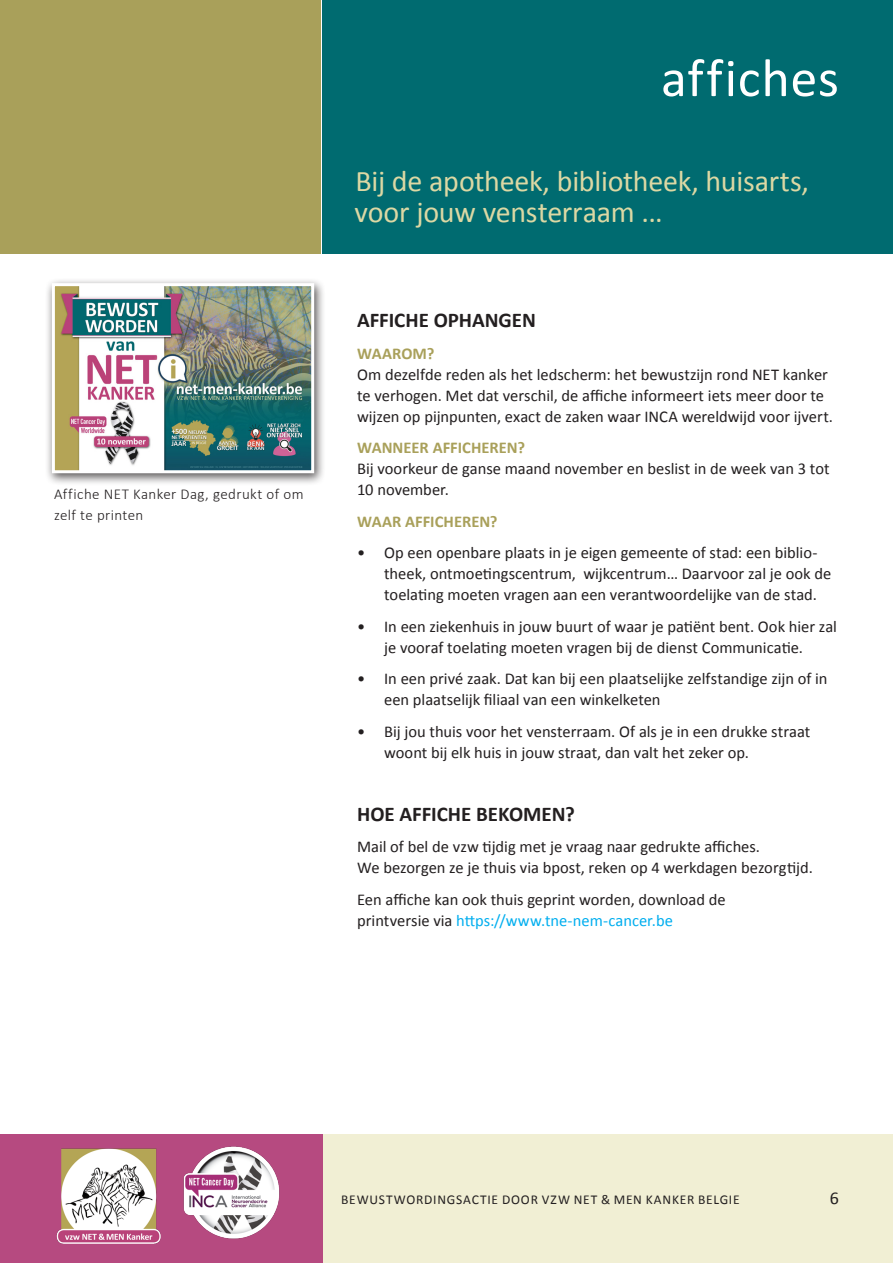
<style>
.page{position:relative;width:893px;height:1263px;background:#fff}
.page>*{position:absolute;margin:0;border:0;box-sizing:border-box;transform-origin:0 0}
.Headline{font:54px "Calibri";letter-spacing:.015em;color:#fff}
.Pull_Text{font:30px/31.5px "Calibri";letter-spacing:-.01em;color:#dcd8a4}
.TITELbody_-_8mm_IN{font:700 21px "Calibri";color:#231f20}
.t1{font:18px "Calibri";color:#231f20}
.BODYtitel_-_2pt_Acht{font:16.5px/21px "Calibri";letter-spacing:-.005em;color:#231f20}
.BODY_-_8mm_IN{font:16.5px/21px "Calibri";color:#231f20}
.BODYtitel_-_2pt_Acht-2{font:700 16.5px "Calibri";color:#a9a05a}
.Body_Text_-_2pt_Spac{font:300 15px/21px "Calibri";letter-spacing:.025em;color:#231f20}
.t2{font:13.5px "Calibri";letter-spacing:.055em;color:#231f20}
.s1{font-weight:700;color:#a9a05a}
.s2{color:#00aeef}
</style>
<div class="page">
<div style="left:0;top:1134px;width:323px;height:129px;background:#b64a80"></div>
<div style="left:323px;top:1134px;width:570px;height:129px;background:#f1efd4"></div>
<div style="left:0;top:0;width:321px;height:254px;background:#a9a05a"></div>
<div style="left:322px;top:0;width:571px;height:254px;background:#006b70"></div>
<img style="left:56px;top:1148px;width:105px;height:96px">
<img style="left:183px;top:1146px;width:97px;height:93px">
<div style="left:45px;top:278px;width:280px;height:208px;background:#231f20;opacity:.75"></div>
<img style="left:56px;top:287px;width:254px;height:182px">
<div style="left:52px;top:283px;width:262px;height:190px;border:3px solid #fff"></div>
<p class="Body_Text_-_2pt_Spac" style="left:54px;top:483px;width:251px">Affiche NET Kanker Dag, gedrukt of om zelf te printen</p>
<p class="Headline" style="left:661px;top:44px;width:179px">affiches</p>
<p class="Pull_Text" style="left:355px;top:165px;width:456px">Bij de apotheek, bibliotheek, huisarts, voor jouw vensterraam ...</p>
<p class="TITELbody_-_8mm_IN" style="left:357px;top:307px;width:180px">AFFICHE OPHANGEN</p>
<p class="BODYtitel_-_2pt_Acht" style="left:357px;top:343px;width:477px"><span class="s1">WAAROM?<br></span>Om dezelfde reden als het ledscherm: het bewustzijn rond NET kanker te verhogen. Met dat verschil, de affiche informeert iets meer door te wijzen op pijnpunten, exact de zaken waar INCA wereldwijd voor ijvert.</p>
<p class="BODYtitel_-_2pt_Acht" style="left:357px;top:437px;width:474px"><span class="s1">WANNEER AFFICHEREN?<br></span>Bij voorkeur de ganse maand november en beslist in de week van 3 tot<br>10 november.</p>
<p class="BODYtitel_-_2pt_Acht-2" style="left:357px;top:510px;width:142px">WAAR AFFICHEREN?</p>
<p class="BODYtitel_-_2pt_Acht" style="left:384px;top:542px;width:449px;text-indent:-27px">• Op een openbare plaats in je eigen gemeente of stad: een biblio&shy;theek, ontmoetingscentrum, wijkcentrum… Daarvoor zal je ook de toelating moeten vragen aan een verantwoordelijke van de stad.</p>
<p class="BODYtitel_-_2pt_Acht" style="left:357px;top:616px;width:481px;text-align:center">• In een ziekenhuis in jouw buurt of waar je patiënt bent. Ook hier zal je vooraf toelating moeten vragen bij de dienst Communicatie.</p>
<p class="BODYtitel_-_2pt_Acht" style="left:384px;top:668px;width:445px;text-indent:-27px">• In een privé zaak. Dat kan bij een plaatselijke zelfstandige zijn of in een plaatselijk filiaal van een winkelketen</p>
<p class="BODYtitel_-_2pt_Acht" style="left:384px;top:721px;width:428px;text-indent:-27px">• Bij jou thuis voor het vensterraam. Of als je in een drukke straat woont bij elk huis in jouw straat, dan valt het zeker op.</p>
<p class="TITELbody_-_8mm_IN" style="left:357px;top:800px;width:219px">HOE AFFICHE BEKOMEN?</p>
<p class="BODY_-_8mm_IN" style="left:357px;top:836px;width:457px">Mail of bel de vzw tijdig met je vraag naar gedrukte affiches.<br>We bezorgen ze je thuis via bpost, reken op 4 werkdagen bezorgtijd.</p>
<p class="BODY_-_8mm_IN" style="left:357px;top:889px;width:370px">Een affiche kan ook thuis geprint worden, download de printversie via <span class="s2">https://www.tne-nem-cancer.be</span></p>
<p class="t2" style="left:341px;top:1191px;width:400px">BEWUSTWORDINGSACTIE DOOR VZW NET &amp; MEN KANKER BELGIE</p>
<p class="t1" style="left:830px;top:1187px;width:11px">6</p>
</div>
